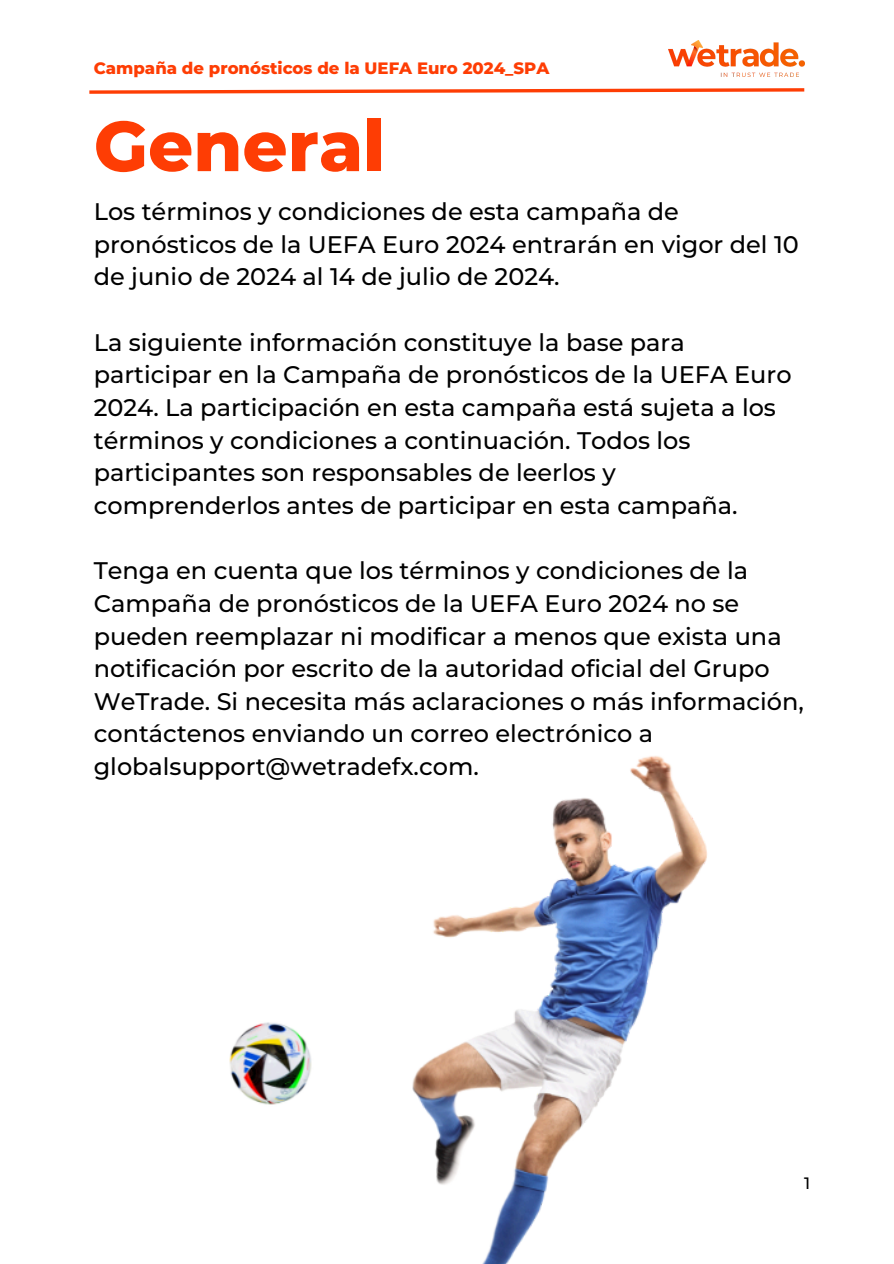
<style>
.page{position:relative;width:894px;height:1264px;background:#fff}
.page>*{position:absolute;margin:0;border:0;box-sizing:border-box;transform-origin:0 0}
.t1{font:800 70.5px "Montserrat";color:#fe3d04}
.t2{font:500 24px/32.7px "Montserrat";color:#000}
.t3{font:800 16.5px "Montserrat";color:#fe3d04}
.t4{font:500 16.5px "Montserrat";color:#000}
</style>
<div class="page">
<svg style="left:89px;top:88px;width:716px;height:6px"></svg>
<img style="left:668px;top:41px;width:136px;height:36px">
<img style="left:229px;top:756px;width:478px;height:507px">
<h2 class="t3" style="left:94px;top:58px;width:457px">Campaña de pronósticos de la UEFA Euro 2024_SPA</h2>
<h2 class="t1" style="left:94px;top:103px;width:293px">General</h2>
<p class="t2" style="left:94px;top:195px;width:706px">Los términos y condiciones de esta campaña de pronósticos de la UEFA Euro 2024 entrarán en vigor del 10 de junio de 2024 al 14 de julio de 2024.</p>
<h1 class="t2" style="left:94px;top:326px;width:699px">La siguiente información constituye la base para participar en la Campaña de pronósticos de la UEFA Euro 2024. La participación en esta campaña está sujeta a los términos y condiciones a continuación. Todos los participantes son responsables de leerlos y comprenderlos antes de participar en esta campaña.</h1>
<h2 class="t2" style="left:94px;top:554px;width:711px">Tenga en cuenta que los términos y condiciones de la Campaña de pronósticos de la UEFA Euro 2024 no se pueden reemplazar ni modificar a menos que exista una notificación por escrito de la autoridad oficial del Grupo WeTrade. Si necesita más aclaraciones o más información, contáctenos enviando un correo electrónico a globalsupport@wetradefx.com.</h2>
<p class="t4" style="left:804px;top:1173px;width:8px">1</p>
</div>
